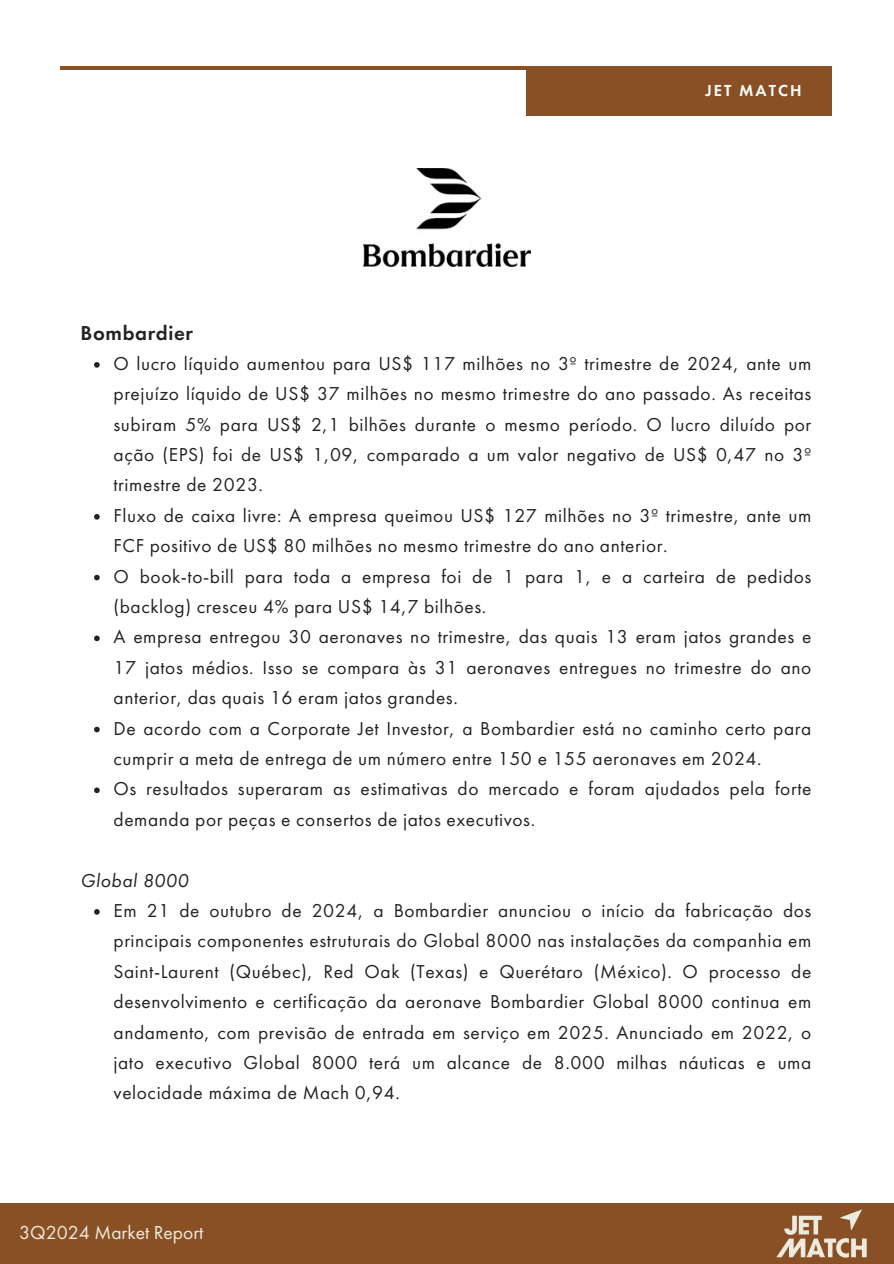
<style>
.page{position:relative;width:894px;height:1264px;background:#fff}
.page>*{position:absolute;margin:0;border:0;box-sizing:border-box;transform-origin:0 0}
.t1{font:600 20.85px "Futura PT";letter-spacing:.03em;color:#222}
.t2{font:19.5px "Futura PT";color:#efebdf}
.t3{font:19.35px/30.3px "Futura PT";letter-spacing:.03em;color:#222}
.t4{font:italic 19.35px "Futura PT";letter-spacing:.03em;color:#222}
.t5{font:600 16.5px "Futura PT";letter-spacing:.12em;color:#fff}
</style>
<div class="page">
<hr style="left:61px;top:66px;width:770px;height:4px;background:#8a5025">
<svg style="left:94px;top:362px;width:6px;height:5px"></svg>
<svg style="left:94px;top:514px;width:6px;height:5px"></svg>
<svg style="left:94px;top:574px;width:6px;height:6px"></svg>
<svg style="left:94px;top:635px;width:6px;height:6px"></svg>
<svg style="left:94px;top:726px;width:6px;height:6px"></svg>
<svg style="left:94px;top:787px;width:6px;height:6px"></svg>
<svg style="left:94px;top:909px;width:6px;height:5px"></svg>
<div style="left:0;top:1202px;width:893px;height:61px;background:#8a5025"></div>
<img style="left:741px;top:1202px;width:152px;height:56px">
<div style="left:526px;top:68px;width:305px;height:48px;background:#8a5025"></div>
<img style="left:363px;top:169px;width:167px;height:98px">
<p class="t5" style="left:705px;top:80px;width:97px">JET MATCH</p>
<p class="t1" style="left:81px;top:319px;width:114px">Bombardier</p>
<p class="t3" style="left:113px;top:348px;width:699px;text-align:justify">O lucro líquido aumentou para US$ 117 milhões no 3º trimestre de 2024, ante um prejuízo líquido de US$ 37 milhões no mesmo trimestre do ano passado. As receitas subiram 5% para US$ 2,1 bilhões durante o mesmo período. O lucro diluído por ação (EPS) foi de US$ 1,09, comparado a um valor negativo de US$ 0,47 no 3º trimestre de 2023.</p>
<p class="t3" style="left:113px;top:500px;width:699px">Fluxo de caixa livre: A empresa queimou US$ 127 milhões no 3º trimestre, ante um<br>FCF positivo de US$ 80 milhões no mesmo trimestre do ano anterior.</p>
<p class="t3" style="left:113px;top:561px;width:699px">O book-to-bill para toda a empresa foi de 1 para 1, e a carteira de pedidos (backlog) cresceu 4% para US$ 14,7 bilhões.</p>
<h1 class="t3" style="left:113px;top:621px;width:699px;text-align:justify">A empresa entregou 30 aeronaves no trimestre, das quais 13 eram jatos grandes e 17 jatos médios. Isso se compara às 31 aeronaves entregues no trimestre do ano anterior, das quais 16 eram jatos grandes.</h1>
<p class="t3" style="left:113px;top:712px;width:699px">De acordo com a Corporate Jet Investor, a Bombardier está no caminho certo para cumprir a meta de entrega de um número entre 150 e 155 aeronaves em 2024.</p>
<p class="t3" style="left:113px;top:773px;width:699px">Os resultados superaram as estimativas do mercado e foram ajudados pela forte demanda por peças e consertos de jatos executivos.</p>
<p class="t4" style="left:81px;top:867px;width:109px">Global 8000</p>
<p class="t3" style="left:113px;top:895px;width:699px;text-align:justify">Em 21 de outubro de 2024, a Bombardier anunciou o início da fabricação dos principais componentes estruturais do Global 8000 nas instalações da companhia em Saint-Laurent (Québec), Red Oak (Texas) e Querétaro (México). O processo de desenvolvimento e certificação da aeronave Bombardier Global 8000 continua em andamento, com previsão de entrada em serviço em 2025. Anunciado em 2022, o jato executivo Global 8000 terá um alcance de 8.000 milhas náuticas e uma velocidade máxima de Mach 0,94.</p>
<p class="t2" style="left:19px;top:1219px;width:186px">3Q2024 Market Report</p>
</div>
